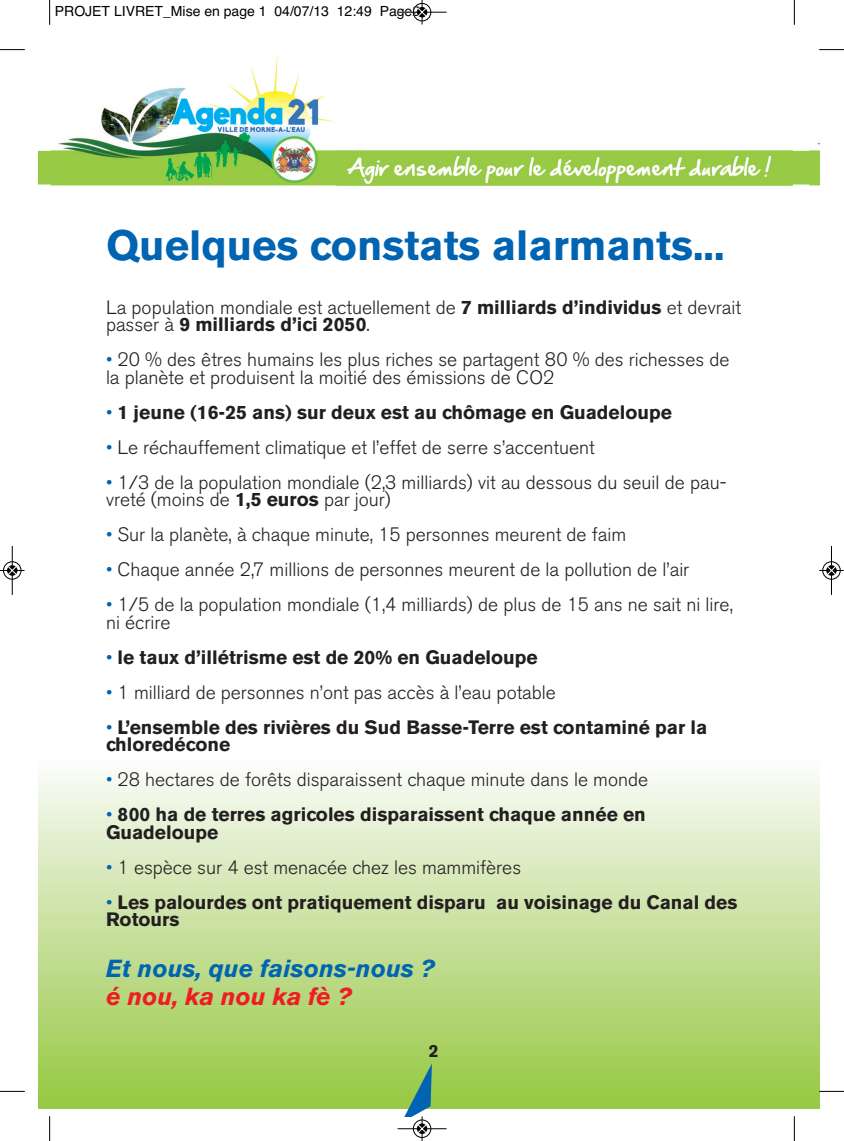
<style>
.page{position:relative;width:844px;height:1141px;background:#fff}
.page>*{position:absolute;margin:0;border:0;box-sizing:border-box;transform-origin:0 0}
.t1{font:700 42px "Akzidenz Grotesk BE";color:#0164b2}
.t2{font:italic 700 24.5px "Akzidenz Grotesk BE";color:#0164b2}
.t3{font:italic 700 24.5px "Akzidenz Grotesk BE";color:#ee1d23}
.t4{font:300 19.25px/17.5px "Akzidenz Grotesk BE";color:#231f20}
.t5{font:700 19.25px/17.5px "Akzidenz Grotesk BE";color:#231f20}
.t6{font:700 17.5px "Akzidenz Grotesk BE";color:#231f20}
.t7{font:14px "Helvetica";color:#000}
.s1{font-weight:700}
.s2{color:#0164b2}
.s3{font-weight:300;color:#0164b2}
</style>
<div class="page">
<img style="left:39px;top:54px;width:754px;height:1055px">
<img style="left:793px;top:143px;width:26px;height:966px">
<svg style="left:49px;top:0;width:1px;height:25px"></svg>
<svg style="left:0;top:49px;width:25px;height:1px"></svg>
<svg style="left:793px;top:0;width:1px;height:25px"></svg>
<svg style="left:819px;top:49px;width:24px;height:1px"></svg>
<svg style="left:49px;top:1116px;width:1px;height:25px"></svg>
<svg style="left:0;top:1091px;width:25px;height:1px"></svg>
<svg style="left:793px;top:1116px;width:1px;height:25px"></svg>
<svg style="left:819px;top:1091px;width:24px;height:1px"></svg>
<div style="left:412px;top:3px;width:19px;height:19px;border:1px solid #fff;border-radius:50%"></div>
<hr style="left:397px;top:12px;width:49px;height:1px;background:#000">
<div style="left:413px;top:3px;width:18px;height:18px;border:1px solid #000;border-radius:50%"></div>
<svg style="left:417px;top:0;width:9px;height:24px"></svg>
<hr style="left:397px;top:1128px;width:49px;height:1px;background:#000">
<svg style="left:401px;top:1063px;width:31px;height:78px"></svg>
<div style="left:3px;top:561px;width:19px;height:19px;border:1px solid #fff;border-radius:50%"></div>
<hr style="left:12px;top:546px;width:1px;height:49px;background:#000">
<div style="left:3px;top:561px;width:18px;height:18px;border:1px solid #000;border-radius:50%"></div>
<svg style="left:0;top:566px;width:24px;height:9px"></svg>
<div style="left:821px;top:561px;width:19px;height:19px;border:1px solid #fff;border-radius:50%"></div>
<hr style="left:831px;top:546px;width:1px;height:49px;background:#000">
<div style="left:822px;top:561px;width:18px;height:18px;border:1px solid #000;border-radius:50%"></div>
<svg style="left:819px;top:566px;width:24px;height:9px"></svg>
<p class="t7" style="left:55px;top:3px;width:366px">PROJET LIVRET_Mise en page 1 04/07/13 12:49 Page2</p>
<h1 class="t1" style="left:106px;top:229px;width:620px">Quelques constats alarmants...</h1>
<p class="t4" style="left:106px;top:300px;width:636px">La population mondiale est actuellement de <span class="s1">7 milliards d’individus</span> et devrait passer à <span class="s1">9 milliards d’ici 2050</span>.</p>
<p class="t4" style="left:106px;top:352px;width:624px"><span class="s2">•</span> 20 % des êtres humains les plus riches se partagent 80 % des richesses de la planète et produisent la moitié des émissions de CO2</p>
<p class="t5" style="left:106px;top:404px;width:567px"><span class="s3">•</span> 1 jeune (16-25 ans) sur deux est au chômage en Guadeloupe</p>
<p class="t4" style="left:106px;top:440px;width:490px"><span class="s2">•</span> Le réchauffement climatique et l’effet de serre s’accentuent</p>
<p class="t4" style="left:106px;top:475px;width:622px"><span class="s2">•</span> 1/3 de la population mondiale (2,3 milliards) vit au dessous du seuil de pau&shy;vreté (moins de <span class="s1">1,5 euros</span> par jour)</p>
<p class="t4" style="left:106px;top:527px;width:521px"><span class="s2">•</span> Sur la planète, à chaque minute, 15 personnes meurent de faim</p>
<p class="t4" style="left:106px;top:562px;width:584px"><span class="s2">•</span> Chaque année 2,7 millions de personnes meurent de la pollution de l’air</p>
<p class="t4" style="left:106px;top:597px;width:628px"><span class="s2">•</span> 1/5 de la population mondiale (1,4 milliards) de plus de 15 ans ne sait ni lire, ni écrire</p>
<p class="t5" style="left:106px;top:649px;width:433px"><span class="s3">•</span> le taux d’illétrisme est de 20% en Guadeloupe</p>
<p class="t4" style="left:106px;top:685px;width:451px"><span class="s2">•</span> 1 milliard de personnes n’ont pas accès à l’eau potable</p>
<p class="t5" style="left:106px;top:719px;width:602px"><span class="s3">•</span> L’ensemble des rivières du Sud Basse-Terre est contaminé par la chloredécone</p>
<p class="t4" style="left:106px;top:772px;width:543px"><span class="s2">•</span> 28 hectares de forêts disparaissent chaque minute dans le monde</p>
<p class="t5" style="left:106px;top:807px;width:541px"><span class="s3">•</span> 800 ha de terres agricoles disparaissent chaque année en<br>Guadeloupe</p>
<p class="t4" style="left:106px;top:860px;width:416px"><span class="s2">•</span> 1 espèce sur 4 est menacée chez les mammifères</p>
<p class="t5" style="left:106px;top:894px;width:633px"><span class="s3">•</span> Les palourdes ont pratiquement disparu au voisinage du Canal des<br>Rotours</p>
<p class="t2" style="left:106px;top:958px;width:330px">Et nous, que faisons-nous ?</p>
<p class="t3" style="left:106px;top:986px;width:247px">é nou, ka nou ka fè ?</p>
<p class="t6" style="left:428px;top:1044px;width:11px">2</p>
</div>
